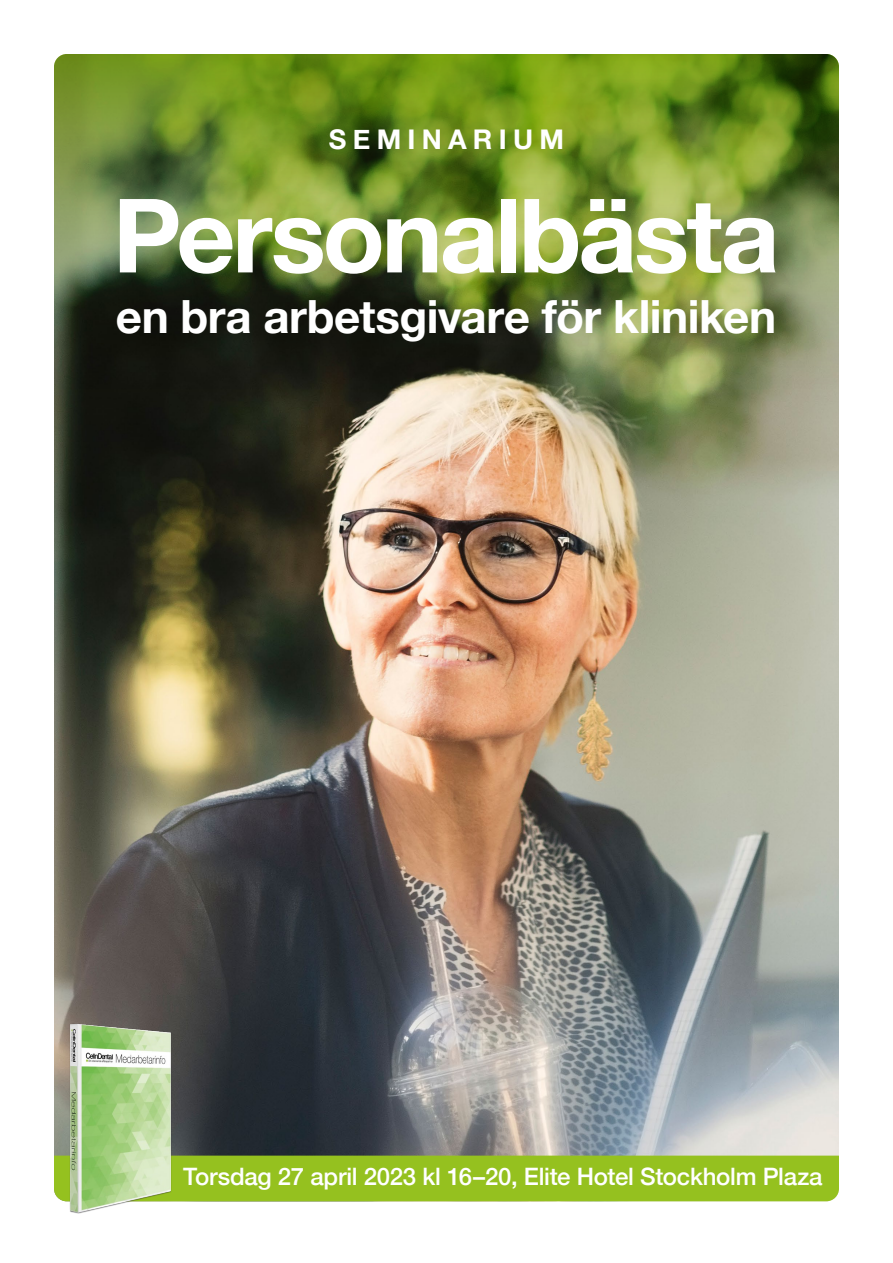
<style>
.page{position:relative;width:893px;height:1263px;background:#fff}
.page>*{position:absolute;margin:0;border:0;box-sizing:border-box;transform-origin:0 0}
.t1{font:700 102.75px "Helvetica Neue";letter-spacing:-.03em;color:#fff}
.t2{font:700 45.75px "Helvetica Neue";letter-spacing:-.01em;color:#fff}
.t3{font:700 27.15px "Helvetica Neue";letter-spacing:.23em;color:#fff}
.t4{font:500 24px "Helvetica Neue";letter-spacing:-.01em;color:#fff}
</style>
<div class="page">
<img style="left:54px;top:392px;width:785px;height:763px">
<img style="left:54px;top:54px;width:785px;height:338px">
<div style="left:190px;top:1155px;width:649px;height:46px;background:#95c11f"></div>
<img style="left:54px;top:1018px;width:136px;height:196px">
<p class="t3" style="left:329px;top:118px;width:236px">SEMINARIUM</p>
<h1 class="t1" style="left:113px;top:155px;width:668px">Personalbästa</h1>
<h2 class="t2" style="left:116px;top:281px;width:662px">en bra arbetsgivare för kliniken</h2>
<p class="t4" style="left:183px;top:1158px;width:641px">Torsdag 27 april 2023 kl 16–20, Elite Hotel Stockholm Plaza</p>
</div>
